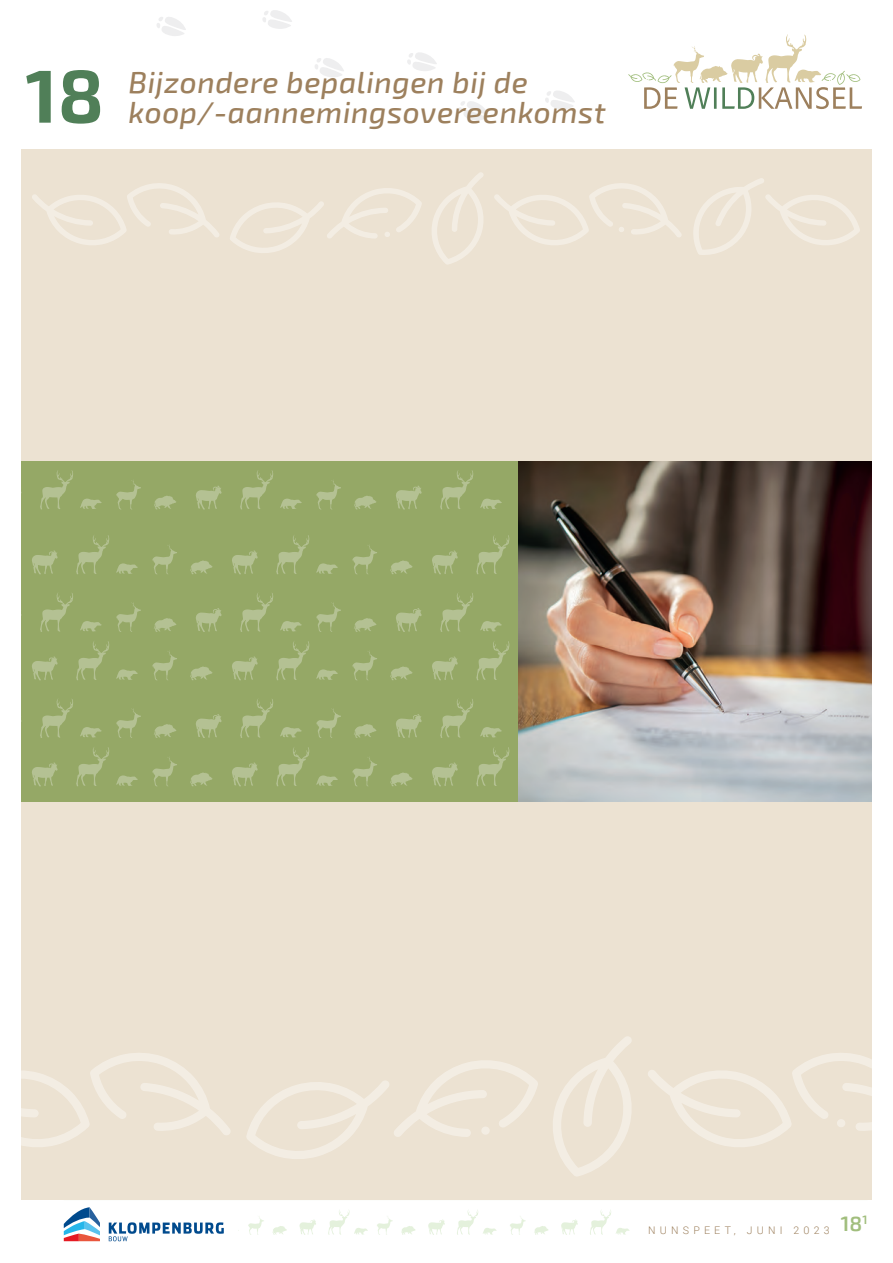
<style>
.page{position:relative;width:893px;height:1263px;background:#fff}
.page>*{position:absolute;margin:0;border:0;box-sizing:border-box;transform-origin:0 0}
.t1{font:700 75px "Exo 2";color:#507f58}
.t2{font:italic 500 30px "Exo 2";letter-spacing:.02em;color:#9d805d}
.t3{font:300 10.5px "Roboto";letter-spacing:.4em;color:#9d805d}
</style>
<div class="page">
<svg style="left:628px;top:34px;width:234px;height:75px"></svg>
<svg style="left:64px;top:1207px;width:36px;height:34px"></svg>
<svg style="left:109px;top:1222px;width:115px;height:19px"></svg>
<hr style="left:64px;top:1199px;width:803px;height:1px;background:#e4f1dc">
<svg style="left:272px;top:1226px;width:15px;height:9px"></svg>
<svg style="left:299px;top:1220px;width:17px;height:15px"></svg>
<svg style="left:248px;top:1217px;width:16px;height:18px"></svg>
<svg style="left:328px;top:1210px;width:40px;height:25px"></svg>
<svg style="left:401px;top:1226px;width:14px;height:9px"></svg>
<svg style="left:428px;top:1219px;width:17px;height:16px"></svg>
<svg style="left:377px;top:1216px;width:16px;height:19px"></svg>
<svg style="left:457px;top:1210px;width:40px;height:25px"></svg>
<svg style="left:534px;top:1226px;width:14px;height:9px"></svg>
<svg style="left:561px;top:1219px;width:17px;height:16px"></svg>
<svg style="left:510px;top:1216px;width:16px;height:19px"></svg>
<svg style="left:590px;top:1210px;width:40px;height:25px"></svg>
<div style="left:21px;top:149px;width:851px;height:1050px;background:#ece2d2"></div>
<svg style="left:459px;top:101px;width:29px;height:19px"></svg>
<svg style="left:545px;top:91px;width:30px;height:18px"></svg>
<svg style="left:315px;top:58px;width:29px;height:19px"></svg>
<svg style="left:407px;top:52px;width:30px;height:19px"></svg>
<svg style="left:157px;top:17px;width:29px;height:19px"></svg>
<svg style="left:263px;top:10px;width:29px;height:19px"></svg>
<div style="left:21px;top:461px;width:851px;height:340px;background:#95a866"></div>
<svg style="left:76px;top:747px;width:33px;height:39px"></svg>
<svg style="left:32px;top:762px;width:26px;height:24px"></svg>
<svg style="left:116px;top:775px;width:22px;height:11px"></svg>
<svg style="left:276px;top:747px;width:33px;height:39px"></svg>
<svg style="left:190px;top:772px;width:23px;height:14px"></svg>
<svg style="left:232px;top:762px;width:26px;height:24px"></svg>
<svg style="left:152px;top:757px;width:25px;height:29px"></svg>
<svg style="left:316px;top:775px;width:22px;height:11px"></svg>
<svg style="left:476px;top:747px;width:33px;height:39px"></svg>
<svg style="left:390px;top:772px;width:23px;height:14px"></svg>
<svg style="left:432px;top:762px;width:26px;height:24px"></svg>
<svg style="left:352px;top:757px;width:25px;height:29px"></svg>
<svg style="left:40px;top:699px;width:33px;height:39px"></svg>
<svg style="left:80px;top:727px;width:22px;height:10px"></svg>
<svg style="left:240px;top:699px;width:33px;height:39px"></svg>
<svg style="left:154px;top:724px;width:22px;height:14px"></svg>
<svg style="left:196px;top:714px;width:26px;height:24px"></svg>
<svg style="left:116px;top:709px;width:25px;height:29px"></svg>
<svg style="left:280px;top:727px;width:22px;height:10px"></svg>
<svg style="left:440px;top:699px;width:33px;height:39px"></svg>
<svg style="left:354px;top:724px;width:22px;height:14px"></svg>
<svg style="left:396px;top:714px;width:26px;height:24px"></svg>
<svg style="left:316px;top:709px;width:25px;height:29px"></svg>
<svg style="left:480px;top:727px;width:22px;height:10px"></svg>
<svg style="left:76px;top:641px;width:33px;height:39px"></svg>
<svg style="left:32px;top:656px;width:26px;height:24px"></svg>
<svg style="left:116px;top:669px;width:22px;height:11px"></svg>
<svg style="left:276px;top:641px;width:33px;height:39px"></svg>
<svg style="left:190px;top:666px;width:23px;height:14px"></svg>
<svg style="left:232px;top:656px;width:26px;height:24px"></svg>
<svg style="left:152px;top:651px;width:25px;height:29px"></svg>
<svg style="left:316px;top:669px;width:22px;height:11px"></svg>
<svg style="left:476px;top:641px;width:33px;height:39px"></svg>
<svg style="left:390px;top:666px;width:23px;height:14px"></svg>
<svg style="left:432px;top:656px;width:26px;height:24px"></svg>
<svg style="left:352px;top:651px;width:25px;height:29px"></svg>
<svg style="left:40px;top:593px;width:33px;height:39px"></svg>
<svg style="left:80px;top:621px;width:22px;height:10px"></svg>
<svg style="left:240px;top:593px;width:33px;height:39px"></svg>
<svg style="left:154px;top:618px;width:22px;height:14px"></svg>
<svg style="left:196px;top:608px;width:26px;height:24px"></svg>
<svg style="left:116px;top:603px;width:25px;height:29px"></svg>
<svg style="left:280px;top:621px;width:22px;height:10px"></svg>
<svg style="left:440px;top:593px;width:33px;height:39px"></svg>
<svg style="left:354px;top:618px;width:22px;height:14px"></svg>
<svg style="left:396px;top:608px;width:26px;height:24px"></svg>
<svg style="left:316px;top:603px;width:25px;height:29px"></svg>
<svg style="left:480px;top:621px;width:22px;height:10px"></svg>
<svg style="left:76px;top:535px;width:33px;height:39px"></svg>
<svg style="left:32px;top:550px;width:26px;height:24px"></svg>
<svg style="left:116px;top:563px;width:22px;height:11px"></svg>
<svg style="left:276px;top:535px;width:33px;height:39px"></svg>
<svg style="left:190px;top:560px;width:23px;height:14px"></svg>
<svg style="left:232px;top:550px;width:26px;height:24px"></svg>
<svg style="left:152px;top:545px;width:25px;height:29px"></svg>
<svg style="left:316px;top:563px;width:22px;height:11px"></svg>
<svg style="left:476px;top:535px;width:33px;height:39px"></svg>
<svg style="left:390px;top:560px;width:23px;height:14px"></svg>
<svg style="left:432px;top:550px;width:26px;height:24px"></svg>
<svg style="left:352px;top:545px;width:25px;height:29px"></svg>
<svg style="left:40px;top:470px;width:33px;height:39px"></svg>
<svg style="left:80px;top:498px;width:22px;height:11px"></svg>
<svg style="left:240px;top:470px;width:33px;height:39px"></svg>
<svg style="left:154px;top:496px;width:22px;height:13px"></svg>
<svg style="left:196px;top:486px;width:26px;height:23px"></svg>
<svg style="left:116px;top:480px;width:25px;height:29px"></svg>
<svg style="left:280px;top:498px;width:22px;height:11px"></svg>
<svg style="left:440px;top:470px;width:33px;height:39px"></svg>
<svg style="left:354px;top:496px;width:22px;height:13px"></svg>
<svg style="left:396px;top:486px;width:26px;height:23px"></svg>
<svg style="left:316px;top:480px;width:25px;height:29px"></svg>
<svg style="left:480px;top:498px;width:22px;height:11px"></svg>
<img style="left:519px;top:461px;width:353px;height:340px">
<svg style="left:21px;top:1053px;width:209px;height:94px"></svg>
<svg style="left:553px;top:1036px;width:79px;height:140px"></svg>
<svg style="left:246px;top:1060px;width:292px;height:99px"></svg>
<svg style="left:648px;top:1053px;width:224px;height:94px"></svg>
<svg style="left:32px;top:183px;width:187px;height:62px"></svg>
<svg style="left:432px;top:172px;width:51px;height:92px"></svg>
<svg style="left:230px;top:188px;width:192px;height:65px"></svg>
<svg style="left:494px;top:183px;width:188px;height:62px"></svg>
<svg style="left:693px;top:178px;width:167px;height:77px"></svg>
<h1 class="t1" style="left:26px;top:51px;width:80px">18</h1>
<p class="t2" style="left:129px;top:65px;width:401px">Bijzondere bepalingen bij de</p>
<p class="t2" style="left:129px;top:95px;width:479px">koop/-aannemingsovereenkomst</p>
<p class="t3" style="left:648px;top:1222px;width:221px">NUNSPEET, JUNI 2023 <sup>18</sup><sup>1</sup></p>
</div>
